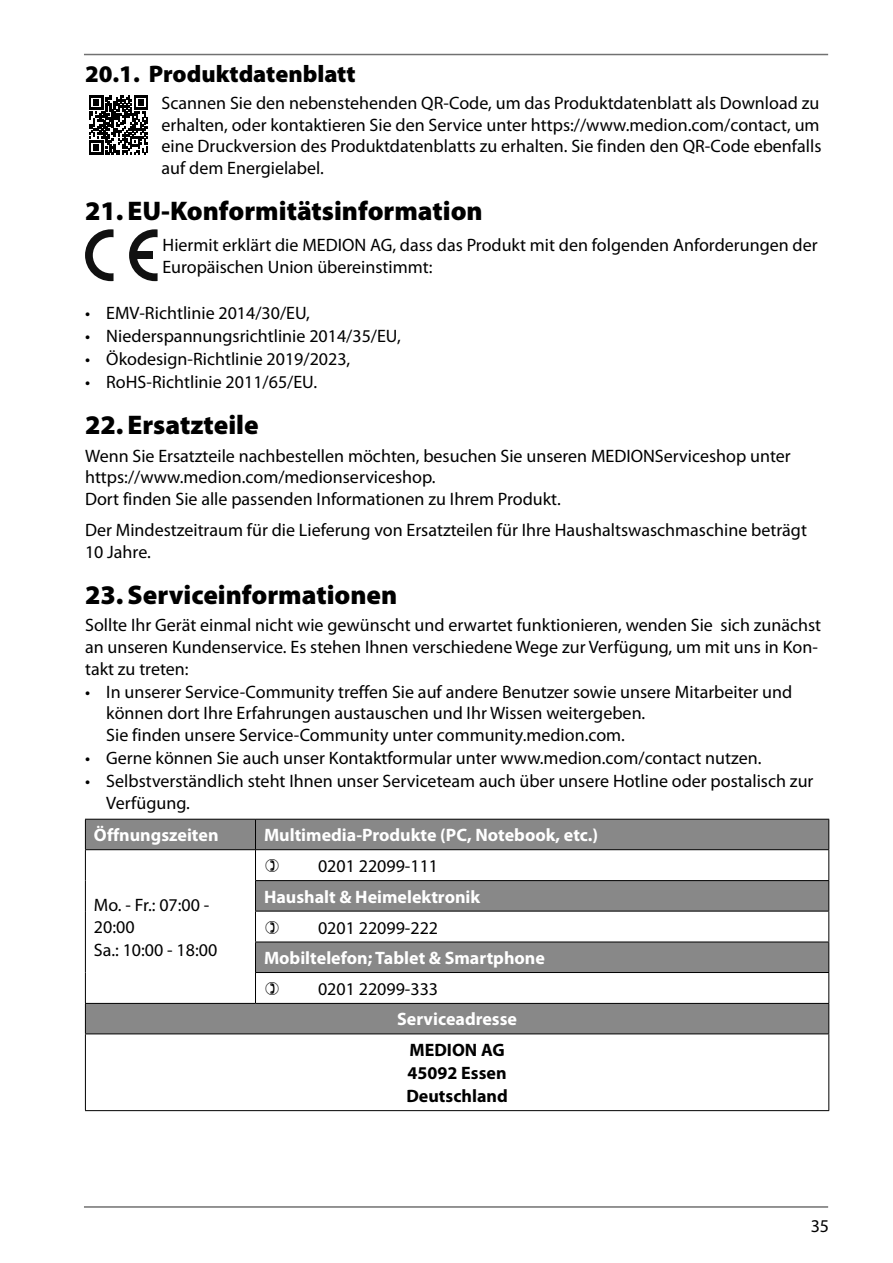
<style>
.page{position:relative;width:893px;height:1263px;background:#fff}
.page>*{position:absolute;margin:0;border:0;box-sizing:border-box;transform-origin:0 0}
.t1{font:900 27px "Myriad Pro";color:#000}
.t2{font:900 24px "Myriad Pro";color:#000}
.t3{font:18px/21.6px "Myriad Pro";color:#000}
.t4{font:700 18px "Myriad Pro";color:#fff}
.t5{font:700 18px/23.1px "Myriad Pro";color:#000}
</style>
<div class="page">
<hr style="left:84px;top:54px;width:744px;height:1px;background:#717171">
<hr style="left:84px;top:1206px;width:744px;height:2px;background:#717171">
<svg style="left:89px;top:95px;width:59px;height:60px"></svg>
<svg style="left:85px;top:229px;width:29px;height:52px"></svg>
<svg style="left:129px;top:229px;width:29px;height:52px"></svg>
<div style="left:132px;top:251px;width:20px;height:8px;background:#111"></div>
<svg style="left:86px;top:820px;width:742px;height:213px;fill:#888"></svg>
<hr style="left:255px;top:819px;width:1px;height:30px;background:#000">
<hr style="left:85px;top:850px;width:1px;height:30px;background:#000">
<hr style="left:255px;top:850px;width:1px;height:30px;background:#000">
<hr style="left:828px;top:850px;width:1px;height:30px;background:#000">
<hr style="left:85px;top:880px;width:1px;height:31px;background:#000">
<hr style="left:85px;top:911px;width:1px;height:31px;background:#000">
<hr style="left:255px;top:911px;width:1px;height:30px;background:#000">
<hr style="left:828px;top:911px;width:1px;height:30px;background:#000">
<hr style="left:85px;top:942px;width:1px;height:30px;background:#000">
<hr style="left:85px;top:972px;width:1px;height:31px;background:#000">
<hr style="left:255px;top:973px;width:1px;height:30px;background:#000">
<hr style="left:828px;top:973px;width:1px;height:30px;background:#000">
<hr style="left:85px;top:1034px;width:1px;height:76px;background:#000">
<hr style="left:828px;top:1034px;width:1px;height:76px;background:#000">
<hr style="left:85px;top:1110px;width:744px;height:1px;background:#000">
<hr style="left:85px;top:819px;width:170px;height:1px;background:#000">
<hr style="left:85px;top:819px;width:1px;height:30px;background:#000">
<hr style="left:255px;top:819px;width:574px;height:1px;background:#000">
<hr style="left:828px;top:819px;width:1px;height:30px;background:#000">
<hr style="left:85px;top:849px;width:744px;height:1px;background:#000">
<hr style="left:255px;top:880px;width:574px;height:1px;background:#000">
<hr style="left:255px;top:881px;width:1px;height:30px;background:#000">
<hr style="left:828px;top:881px;width:1px;height:30px;background:#000">
<hr style="left:255px;top:911px;width:574px;height:1px;background:#000">
<hr style="left:255px;top:941px;width:574px;height:1px;background:#000">
<hr style="left:255px;top:942px;width:1px;height:30px;background:#000">
<hr style="left:828px;top:942px;width:1px;height:30px;background:#000">
<hr style="left:255px;top:972px;width:574px;height:1px;background:#000">
<hr style="left:85px;top:1003px;width:170px;height:1px;background:#000">
<svg style="left:85px;top:1004px;width:1px;height:29px"></svg>
<hr style="left:255px;top:1003px;width:574px;height:1px;background:#000">
<svg style="left:828px;top:1004px;width:1px;height:29px"></svg>
<hr style="left:85px;top:1033px;width:744px;height:1px;background:#000">
<svg style="left:266px;top:859px;width:13px;height:13px"></svg>
<svg style="left:266px;top:920px;width:13px;height:13px"></svg>
<svg style="left:266px;top:982px;width:13px;height:13px"></svg>
<h2 class="t2" style="left:85px;top:65px;width:272px">20.1. Produktdatenblatt</h2>
<p class="t3" style="left:162px;top:93px;width:661px;text-align:justify">Scannen Sie den nebenstehenden QR-Code, um das Produktdatenblatt als Download zu erhalten, oder kontaktieren Sie den Service unter https://www.medion.com/contact, um eine Druckversion des Produktdatenblatts zu erhalten. Sie finden den QR-Code ebenfalls auf dem Energielabel.</p>
<h1 class="t1" style="left:85px;top:200px;width:399px">21. EU-Konformitätsinformation</h1>
<p class="t3" style="left:162px;top:235px;width:657px">Hiermit erklärt die MEDION AG, dass das Produkt mit den folgenden Anforderungen der<br>Europäischen Union übereinstimmt:</p>
<p class="t3" style="left:85px;top:303px;width:226px">• EMV-Richtlinie 2014/30/EU,</p>
<p class="t3" style="left:85px;top:326px;width:317px">• Niederspannungsrichtlinie 2014/35/EU,</p>
<p class="t3" style="left:85px;top:349px;width:267px">• Ökodesign-Richtlinie 2019/2023,</p>
<p class="t3" style="left:85px;top:372px;width:234px">• RoHS-Richtlinie 2011/65/EU.</p>
<h1 class="t1" style="left:85px;top:415px;width:175px">22. Ersatzteile</h1>
<p class="t3" style="left:85px;top:446px;width:707px">Wenn Sie Ersatzteile nachbestellen möchten, besuchen Sie unseren MEDIONServiceshop unter https://www.medion.com/medionserviceshop.<br>Dort finden Sie alle passenden Informationen zu Ihrem Produkt.</p>
<p class="t3" style="left:85px;top:521px;width:723px">Der Mindestzeitraum für die Lieferung von Ersatzteilen für Ihre Haushaltswaschmaschine beträgt<br>10 Jahre.</p>
<h1 class="t1" style="left:85px;top:584px;width:314px">23. Serviceinformationen</h1>
<p class="t3" style="left:85px;top:616px;width:738px">Sollte Ihr Gerät einmal nicht wie gewünscht und erwartet funktionieren, wenden Sie sich zunächst an unseren Kundenservice. Es stehen Ihnen verschiedene Wege zur Verfügung, um mit uns in Kon&shy;takt zu treten:</p>
<p class="t3" style="left:106px;top:682px;width:687px;text-indent:-21px">• In unserer Service-Community treffen Sie auf andere Benutzer sowie unsere Mitarbeiter und können dort Ihre Erfahrungen austauschen und Ihr Wissen weitergeben.<br>Sie finden unsere Service-Community unter community.medion.com.</p>
<p class="t3" style="left:85px;top:748px;width:678px">• Gerne können Sie auch unser Kontaktformular unter www.medion.com/contact nutzen.</p>
<p class="t3" style="left:106px;top:771px;width:709px;text-indent:-21px">• Selbstverständlich steht Ihnen unser Serviceteam auch über unsere Hotline oder postalisch zur<br>Verfügung.</p>
<p class="t4" style="left:94px;top:828px;width:126px">Öffnungszeiten</p>
<p class="t4" style="left:264px;top:828px;width:336px">Multimedia-Produkte (PC, Notebook, etc.)</p>
<p class="t3" style="left:94px;top:895px;width:125px;line-height:22.4px">Mo. - Fr.: 07:00 -<br>20:00<br>Sa.: 10:00 - 18:00</p>
<p class="t3" style="left:318px;top:856px;width:122px">0201 22099-111</p>
<p class="t4" style="left:264px;top:890px;width:218px">Haushalt &amp; Heimelektronik</p>
<p class="t3" style="left:318px;top:918px;width:122px">0201 22099-222</p>
<p class="t4" style="left:264px;top:951px;width:282px">Mobiltelefon; Tablet &amp; Smartphone</p>
<p class="t3" style="left:318px;top:979px;width:122px">0201 22099-333</p>
<p class="t4" style="left:397px;top:1012px;width:121px">Serviceadresse</p>
<p class="t5" style="left:406px;top:1039px;width:103px">MEDION AG<br>45092 Essen<br>Deutschland</p>
<p class="t3" style="left:811px;top:1216px;width:20px">35</p>
</div>
